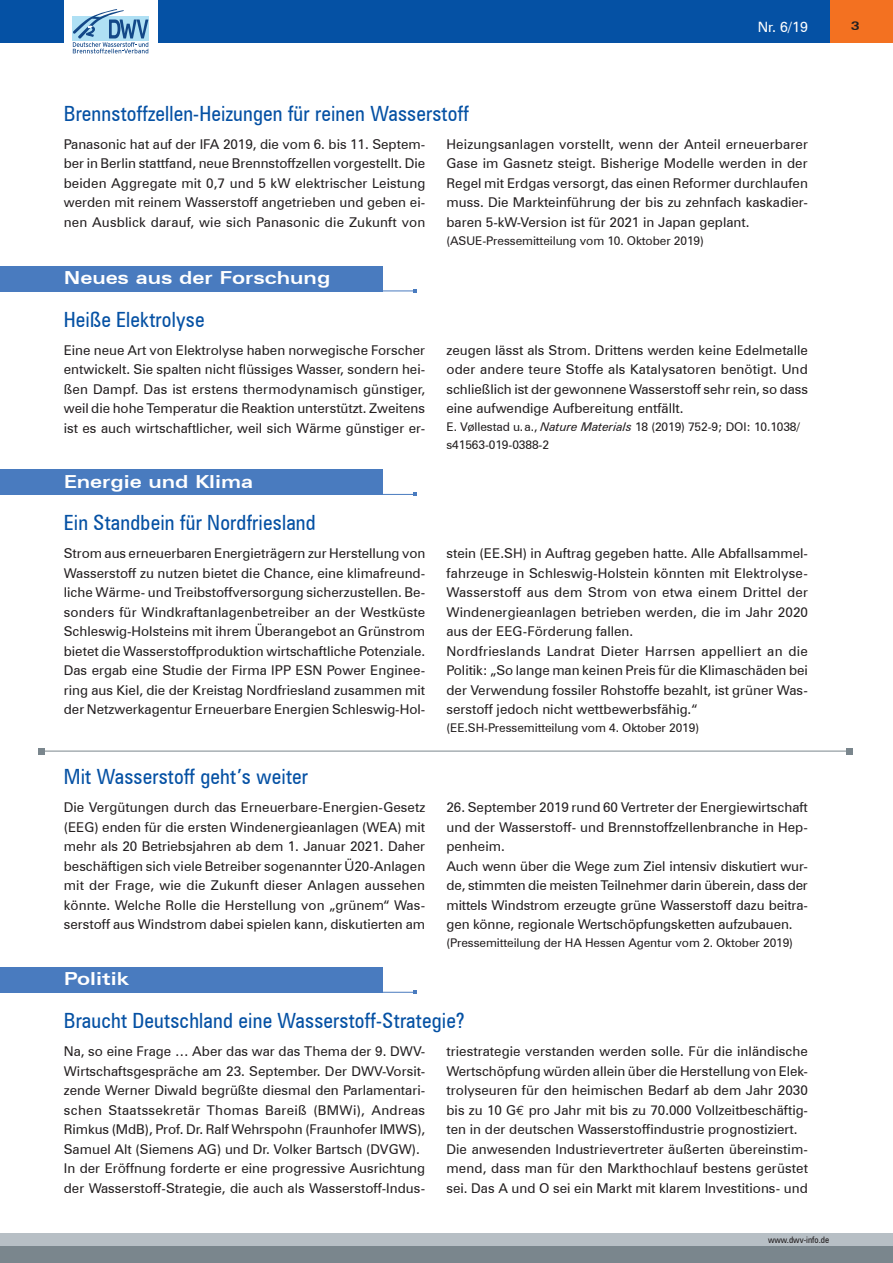
<style>
.page{position:relative;width:893px;height:1263px;background:#fff}
.page>*{position:absolute;margin:0;border:0;box-sizing:border-box;transform-origin:0 0}
.t1{font:condensed 21px "Zurich BT";letter-spacing:.01em;color:#0551a4}
.t2{font:700 expanded 18px "Zurich BT";color:#fff}
.t3{font:14.25px "Zurich BT";color:#fff}
.t4{font:13.5px/19.5px "Zurich BT";color:#231f20;text-align:justify}
.t5{font:12px/18px "Zurich BT";letter-spacing:-.01em;color:#231f20}
.t6{font:700 expanded 12px "Zurich BT";color:#231f20}
.t7{font:condensed 9px "Zurich BT";color:#231f20}
.s1{font-style:italic}
.s2{font-family:"Euro Mono"}
</style>
<div class="page">
<div style="left:829px;top:0;width:64px;height:43px;background:#f37121"></div>
<div style="left:0;top:0;width:829px;height:43px;background:#0551a4"></div>
<div style="left:64px;top:0;width:93px;height:60px;background:#fff"></div>
<div style="left:0;top:1246px;width:893px;height:17px;background:#7a868d"></div>
<div style="left:0;top:1233px;width:893px;height:13px;background:#b7bfc5"></div>
<div style="left:72px;top:16px;width:38px;height:25px;background:#afe0f4"></div>
<div style="left:109px;top:16px;width:40px;height:25px;background:#afe0f4"></div>
<svg style="left:73px;top:9px;width:75px;height:44px"></svg>
<div style="left:0;top:266px;width:383px;height:25px;background:#497bbf"></div>
<hr style="left:0;top:291px;width:414px;height:1px;background:#497bbf">
<div style="left:0;top:469px;width:383px;height:26px;background:#497bbf"></div>
<hr style="left:0;top:494px;width:414px;height:1px;background:#497bbf">
<div style="left:0;top:967px;width:383px;height:25px;background:#497bbf"></div>
<hr style="left:0;top:992px;width:414px;height:1px;background:#497bbf">
<hr style="left:41px;top:751px;width:808px;height:1px;background:#7a868d">
<div style="left:38px;top:748px;width:7px;height:6px;background:#7a868d"></div>
<div style="left:846px;top:748px;width:7px;height:6px;background:#7a868d"></div>
<p class="t3" style="left:758px;top:18px;width:52px">Nr. 6/19</p>
<p class="t6" style="left:851px;top:19px;width:10px">3</p>
<h1 class="t1" style="left:64px;top:100px;width:406px">Brennstoffzellen-Heizungen für reinen Wasserstoff</h1>
<p class="t4" style="left:64px;top:134px;width:363px">Panasonic hat auf der IFA 2019, die vom 6. bis 11. Septem&shy;ber in Berlin stattfand, neue Brennstoffzellen vorgestellt. Die beiden Aggregate mit 0,7 und 5 kW elektrischer Leistung werden mit reinem Wasserstoff angetrieben und geben ei&shy;nen Ausblick darauf, wie sich Panasonic die Zukunft von</p>
<p class="t4" style="left:446px;top:134px;width:363px">Heizungsanlagen vorstellt, wenn der Anteil erneuerbarer Gase im Gasnetz steigt. Bisherige Modelle werden in der Regel mit Erdgas versorgt, das einen Reformer durchlaufen muss. Die Markteinführung der bis zu zehnfach kaskadier&shy;baren 5-kW-Version ist für 2021 in Japan geplant.</p>
<p class="t5" style="left:446px;top:231px;width:259px">(ASUE-Pressemitteilung vom 10. Oktober 2019)</p>
<h2 class="t2" style="left:64px;top:267px;width:268px">Neues aus der Forschung</h2>
<h1 class="t1" style="left:64px;top:307px;width:142px">Heiße Elektrolyse</h1>
<p class="t4" style="left:64px;top:340px;width:363px">Eine neue Art von Elektrolyse haben norwegische Forscher entwickelt. Sie spalten nicht flüssiges Wasser, sondern hei&shy;ßen Dampf. Das ist erstens thermodynamisch günstiger, weil die hohe Temperatur die Reaktion unterstützt. Zweitens ist es auch wirtschaftlicher, weil sich Wärme günstiger er-</p>
<p class="t4" style="left:446px;top:340px;width:363px">zeugen lässt als Strom. Drittens werden keine Edelmetalle oder andere teure Stoffe als Katalysatoren benötigt. Und schließlich ist der gewonnene Wasserstoff sehr rein, so dass eine aufwendige Aufbereitung entfällt.</p>
<p class="t5" style="left:446px;top:418px;width:355px">E. Vøllestad u.a., <span class="s1">Nature Materials</span> 18 (2019) 752-9; DOI: 10.1038/ s41563-019-0388-2</p>
<h2 class="t2" style="left:64px;top:470px;width:191px">Energie und Klima</h2>
<h1 class="t1" style="left:64px;top:510px;width:253px">Ein Standbein für Nordfriesland</h1>
<p class="t4" style="left:64px;top:544px;width:363px">Strom aus erneuerbaren Energieträgern zur Herstellung von Wasserstoff zu nutzen bietet die Chance, eine klimafreund&shy;liche Wärme- und Treibstoffversorgung sicherzustellen. Be&shy;sonders für Windkraftanlagenbetreiber an der Westküste Schleswig-Holsteins mit ihrem Überangebot an Grünstrom bietet die Wasserstoffproduktion wirtschaftliche Potenziale.<br>Das ergab eine Studie der Firma IPP ESN Power Enginee&shy;ring aus Kiel, die der Kreistag Nordfriesland zusammen mit der Netzwerkagentur Erneuerbare Energien Schleswig-Hol-</p>
<p class="t4" style="left:446px;top:544px;width:363px;text-align:left">stein (EE.SH) in Auftrag gegeben hatte. Alle Abfallsammel&shy;fahrzeuge in Schleswig-Holstein könnten mit Elektrolyse-Wasserstoff aus dem Strom von etwa einem Drittel der Windenergieanlagen betrieben werden, die im Jahr 2020 aus der EEG-Förderung fallen.<br>Nordfrieslands Landrat Dieter Harrsen appelliert an die Politik: „So lange man keinen Preis für die Klimaschäden bei der Verwendung fossiler Rohstoffe bezahlt, ist grüner Was&shy;serstoff jedoch nicht wettbewerbsfähig.“</p>
<p class="t5" style="left:446px;top:719px;width:254px">(EE.SH-Pressemitteilung vom 4. Oktober 2019)</p>
<h1 class="t1" style="left:64px;top:764px;width:246px">Mit Wasserstoff geht’s weiter</h1>
<p class="t4" style="left:64px;top:798px;width:363px">Die Vergütungen durch das Erneuerbare-Energien-Gesetz (EEG) enden für die ersten Windenergieanlagen (WEA) mit mehr als 20 Betriebsjahren ab dem 1. Januar 2021. Daher beschäftigen sich viele Betreiber sogenannter Ü20-Anlagen mit der Frage, wie die Zukunft dieser Anlagen aussehen könnte. Welche Rolle die Herstellung von „grünem“ Was&shy;serstoff aus Windstrom dabei spielen kann, diskutierten am</p>
<p class="t4" style="left:446px;top:798px;width:363px;text-align:left">26. September 2019 rund 60 Vertreter der Energiewirtschaft und der Wasserstoff- und Brennstoffzellenbranche in Hep&shy;penheim.<br>Auch wenn über die Wege zum Ziel intensiv diskutiert wur&shy;de, stimmten die meisten Teilnehmer darin überein, dass der mittels Windstrom erzeugte grüne Wasserstoff dazu beitra&shy;gen könne, regionale Wertschöpfungsketten aufzubauen.</p>
<p class="t5" style="left:446px;top:934px;width:348px">(Pressemitteilung der HA Hessen Agentur vom 2. Oktober 2019)</p>
<h2 class="t2" style="left:64px;top:968px;width:67px">Politik</h2>
<h1 class="t1" style="left:64px;top:1008px;width:402px">Braucht Deutschland eine Wasserstoff-Strategie?</h1>
<p class="t4" style="left:64px;top:1041px;width:363px;text-align:left">Na, so eine Frage … Aber das war das Thema der 9. DWV-Wirtschaftsgespräche am 23. September. Der DWV-Vorsit&shy;zende Werner Diwald begrüßte diesmal den Parlamentari&shy;schen Staatssekretär Thomas Bareiß (BMWi), Andreas Rimkus (MdB), Prof. Dr. Ralf Wehrspohn (Fraunhofer IMWS), Samuel Alt (Siemens AG) und Dr. Volker Bartsch (DVGW).<br>In der Eröffnung forderte er eine progressive Ausrichtung der Wasserstoff-Strategie, die auch als Wasserstoff-Indus-</p>
<p class="t4" style="left:446px;top:1041px;width:363px;text-align:left">triestrategie verstanden werden solle. Für die inländische Wertschöpfung würden allein über die Herstellung von Elek&shy;trolyseuren für den heimischen Bedarf ab dem Jahr 2030 bis zu 10 G<span class="s2">€</span> pro Jahr mit bis zu 70.000 Vollzeitbeschäftig&shy;ten in der deutschen Wasserstoffindustrie prognostiziert.<br>Die anwesenden Industrievertreter äußerten übereinstim&shy;mend, dass man für den Markthochlauf bestens gerüstet sei. Das A und O sei ein Markt mit klarem Investitions- und</p>
<p class="t7" style="left:768px;top:1234px;width:63px">www.dwv-info.de</p>
</div>
